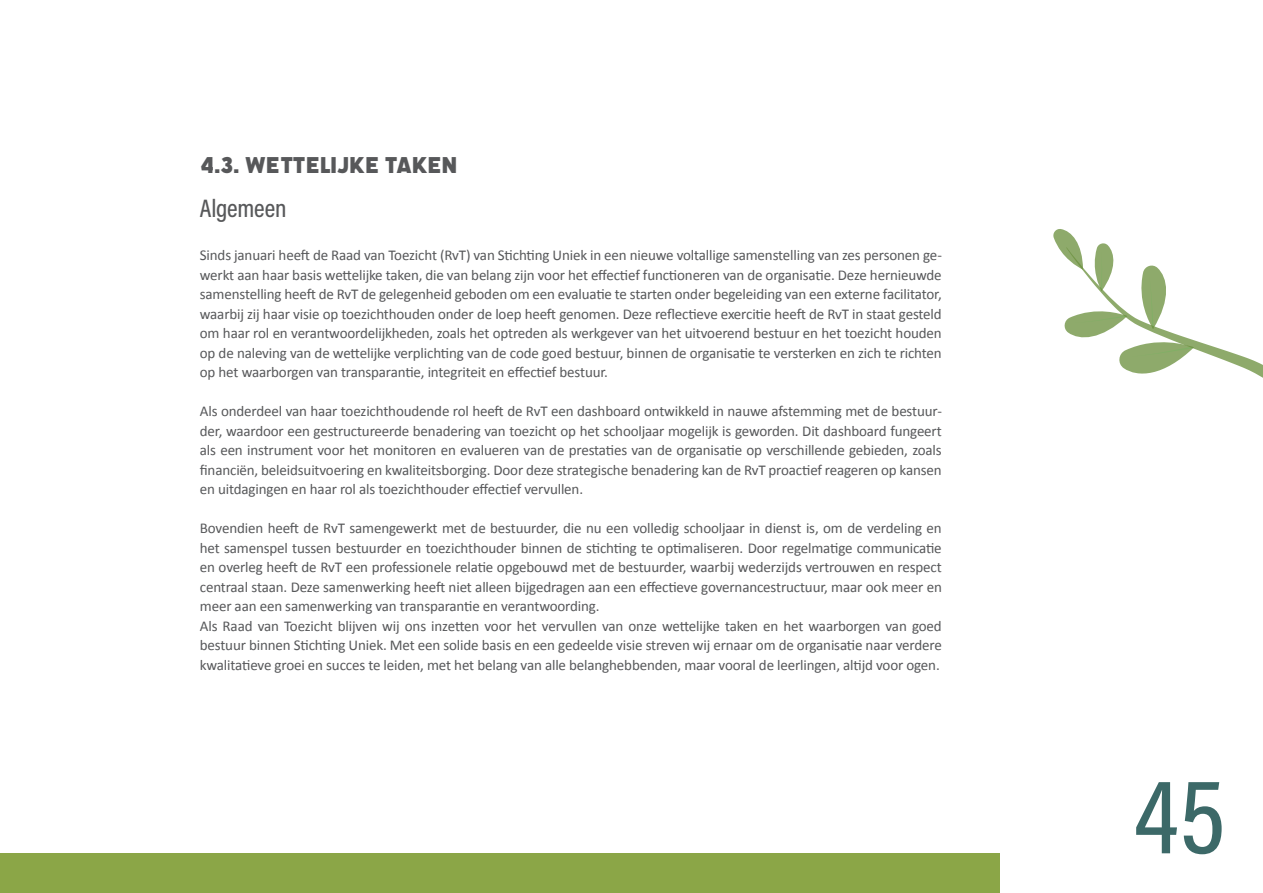
<style>
.page{position:relative;width:1263px;height:893px;background:#fff}
.page>*{position:absolute;margin:0;border:0;box-sizing:border-box;transform-origin:0 0}
.t1{font:108px "Acumin Variable Concept";color:#3c6968}
.t2{font:25.5px "Filicudi Solid";color:#57585a}
.t3{font:500 25.5px "Acumin Pro Cond";letter-spacing:-.01em;color:#57585a}
.t4{font:15px/19.5px "Calibri";letter-spacing:-.01em;color:#57585a;text-align:justify}
</style>
<div class="page">
<div style="left:0;top:853px;width:999px;height:40px;background:#8ba647"></div>
<svg style="left:1053px;top:229px;width:210px;height:149px"></svg>
<h2 class="t2" style="left:200px;top:150px;width:59px">4.3. WETTELI</h2>
<h2 class="t2" style="left:337px;top:150px;width:106px">JKE TAKEN</h2>
<h2 class="t3" style="left:200px;top:191px;width:88px">Algemeen</h2>
<p class="t4" style="left:200px;top:245px;width:743px">Sinds januari heeft de Raad van Toezicht (RvT) van Stichting Uniek in een nieuwe voltallige samenstelling van zes personen ge&shy;werkt aan haar basis wettelijke taken, die van belang zijn voor het effectief functioneren van de organisatie. Deze hernieuwde samenstelling heeft de RvT de gelegenheid geboden om een evaluatie te starten onder begeleiding van een externe facilitator, waarbij zij haar visie op toezichthouden onder de loep heeft genomen. Deze reflectieve exercitie heeft de RvT in staat gesteld om haar rol en verantwoordelijkheden, zoals het optreden als werkgever van het uitvoerend bestuur en het toezicht houden op de naleving van de wettelijke verplichting van de code goed bestuur, binnen de organisatie te versterken en zich te richten op het waarborgen van transparantie, integriteit en effectief bestuur.</p>
<p class="t4" style="left:200px;top:401px;width:743px">Als onderdeel van haar toezichthoudende rol heeft de RvT een dashboard ontwikkeld in nauwe afstemming met de bestuur&shy;der, waardoor een gestructureerde benadering van toezicht op het schooljaar mogelijk is geworden. Dit dashboard fungeert als een instrument voor het monitoren en evalueren van de prestaties van de organisatie op verschillende gebieden, zoals financiën, beleidsuitvoering en kwaliteitsborging. Door deze strategische benadering kan de RvT proactief reageren op kansen en uitdagingen en haar rol als toezichthouder effectief vervullen.</p>
<p class="t4" style="left:200px;top:518px;width:743px;text-align:left">Bovendien heeft de RvT samengewerkt met de bestuurder, die nu een volledig schooljaar in dienst is, om de verdeling en het samenspel tussen bestuurder en toezichthouder binnen de stichting te optimaliseren. Door regelmatige communicatie en overleg heeft de RvT een professionele relatie opgebouwd met de bestuurder, waarbij wederzijds vertrouwen en respect centraal staan. Deze samenwerking heeft niet alleen bijgedragen aan een effectieve governancestructuur, maar ook meer en meer aan een samenwerking van transparantie en verantwoording.<br>Als Raad van Toezicht blijven wij ons inzetten voor het vervullen van onze wettelijke taken en het waarborgen van goed bestuur binnen Stichting Uniek. Met een solide basis en een gedeelde visie streven wij ernaar om de organisatie naar verdere kwalitatieve groei en succes te leiden, met het belang van alle belanghebbenden, maar vooral de leerlingen, altijd voor ogen.</p>
<h1 class="t1" style="left:1134px;top:741px;width:93px">45</h1>
</div>
